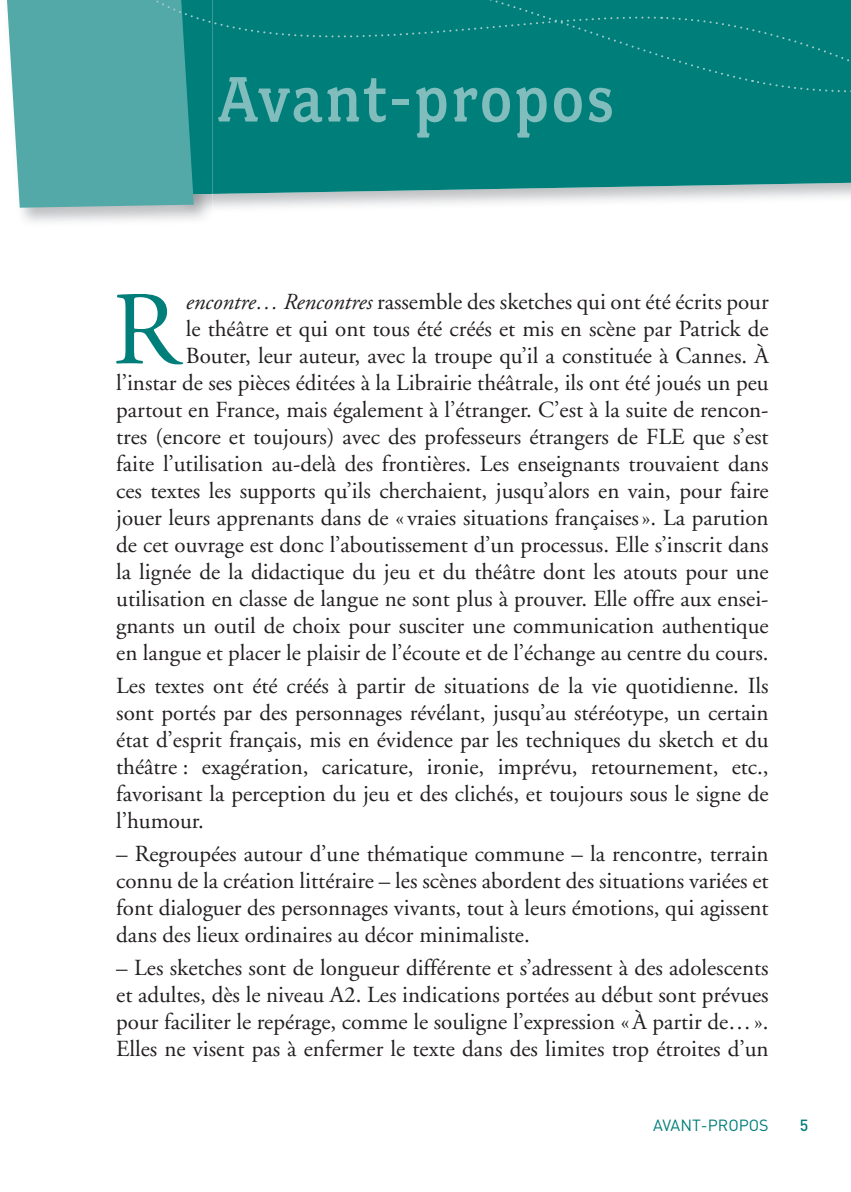
<style>
.page{position:relative;width:851px;height:1192px;background:#fff}
.page>*{position:absolute;margin:0;border:0;box-sizing:border-box;transform-origin:0 0}
.t1{font:104.4px "Adobe Garamond";color:#007e7a}
.t2{font:500 72px "Fairplex Narrow OT";letter-spacing:.03em;color:#82bdbd}
.t3{font:23px/27px "Adobe Garamond";color:#231f20;text-align:justify}
.t4{font:16px "DIN";color:#007e7a}
.t5{font:500 16px "DIN";color:#007e7a}
.s1{font-style:italic}
</style>
<div class="page">
<svg style="left:6px;top:0;width:844px;height:208px;background:#248f8c"></svg>
<h2 class="t2" style="left:219px;top:70px;width:397px">Avant-propos</h2>
<p class="t3" style="left:116px;top:290px;width:653px;text-align:right"><span class="s1">encontre… Rencontres</span> rassemble des sketches qui ont été écrits pour<br>le théâtre et qui ont tous été créés et mis en scène par Patrick de Bouter, leur auteur, avec la troupe qu’il a constituée à Cannes. À<br>l’instar de ses pièces éditées à la Librairie théâtrale, ils ont été joués un peu partout en France, mais également à l’étranger. C’est à la suite de rencon&shy;tres (encore et toujours) avec des professeurs étrangers de FLE que s’est faite l’utilisation au-delà des frontières. Les enseignants trouvaient dans ces textes les supports qu’ils cherchaient, jusqu’alors en vain, pour faire jouer leurs apprenants dans de « vraies situations françaises ». La parution de cet ouvrage est donc l’aboutissement d’un processus. Elle s’inscrit dans la lignée de la didactique du jeu et du théâtre dont les atouts pour une utilisation en classe de langue ne sont plus à prouver. Elle offre aux ensei&shy;gnants un outil de choix pour susciter une communication authentique en langue et placer le plaisir de l’écoute et de l’échange au centre du cours.</p>
<p class="t3" style="left:116px;top:674px;width:653px">Les textes ont été créés à partir de situations de la vie quotidienne. Ils sont portés par des personnages révélant, jusqu’au stéréotype, un certain état d’esprit français, mis en évidence par les techniques du sketch et du théâtre : exagération, caricature, ironie, imprévu, retournement, etc., favorisant la perception du jeu et des clichés, et toujours sous le signe de l’humour.</p>
<p class="t3" style="left:116px;top:842px;width:653px">– Regroupées autour d’une thématique commune – la rencontre, terrain connu de la création littéraire – les scènes abordent des situations variées et font dialoguer des personnages vivants, tout à leurs émotions, qui agissent dans des lieux ordinaires au décor minimaliste.</p>
<p class="t3" style="left:116px;top:955px;width:653px">– Les sketches sont de longueur différente et s’adressent à des adolescents et adultes, dès le niveau A2. Les indications portées au début sont prévues pour faciliter le repérage, comme le souligne l’expression « À partir de… ».<br>Elles ne visent pas à enfermer le texte dans des limites trop étroites d’un</p>
<h1 class="t1" style="left:112px;top:288px;width:69px">R</h1>
<p class="t4" style="left:653px;top:1119px;width:117px">AVANT-PROPOS</p>
<p class="t5" style="left:799px;top:1119px;width:10px">5</p>
</div>
